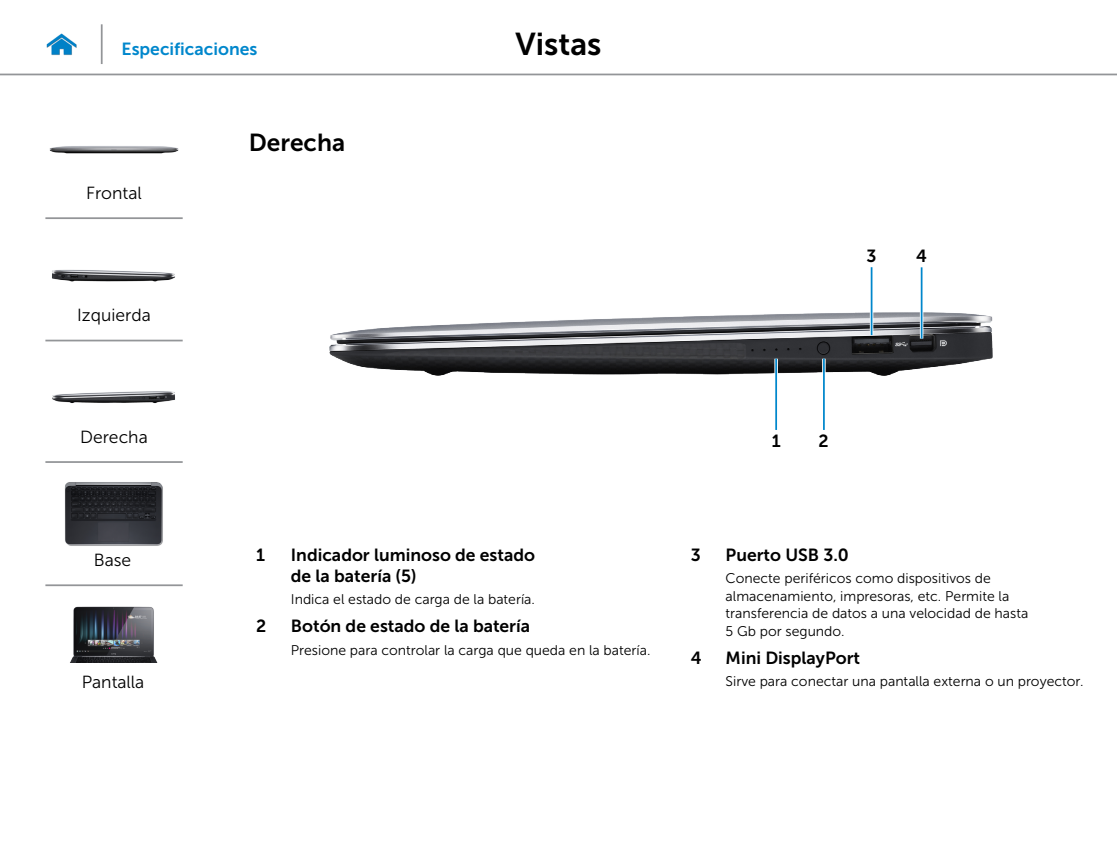
<style>
.page{position:relative;width:1117px;height:844px;background:#fff}
.page>*{position:absolute;margin:0;border:0;box-sizing:border-box;transform-origin:0 0}
.t1{font:31.5px "Museo Sans For Dell 700";color:#000}
.Head2{font:24.5px "Museo Sans For Dell 700";color:#000}
.Callout_Head{font:17.5px/21px "Museo Sans For Dell 700";color:#000}
.t2{font:17.5px "Museo Sans For Dell 300";color:#000}
.t3{font:17.5px "Museo Sans For Dell 700";color:#0087cc}
.Callout-L{font:17.5px "Museo Sans For Dell 700";color:#000}
.Callout_description{font:14px/17.5px "Museo Sans For Dell 300";color:#000}
</style>
<div class="page">
<hr style="left:0;top:74px;width:1116px;height:1px;background:#939598">
<img style="left:46px;top:33px;width:31px;height:23px">
<img style="left:329px;top:312px;width:664px;height:86px">
<svg style="left:869px;top:267px;width:4px;height:68px"></svg>
<hr style="left:870px;top:267px;width:2px;height:68px;background:#0087cc">
<hr style="left:822px;top:358px;width:3px;height:72px;background:#fff">
<hr style="left:822px;top:358px;width:2px;height:72px;background:#0087cc">
<hr style="left:774px;top:358px;width:3px;height:72px;background:#fff">
<hr style="left:775px;top:358px;width:1px;height:72px;background:#0087cc">
<svg style="left:919px;top:267px;width:4px;height:71px"></svg>
<hr style="left:920px;top:267px;width:2px;height:71px;background:#0087cc">
<hr style="left:101px;top:24px;width:2px;height:40px;background:#939598">
<img style="left:49px;top:146px;width:130px;height:8px">
<img style="left:52px;top:269px;width:123px;height:13px">
<img style="left:52px;top:391px;width:123px;height:12px">
<img style="left:64px;top:482px;width:99px;height:64px">
<img style="left:70px;top:606px;width:87px;height:56px">
<hr style="left:45px;top:217px;width:138px;height:2px;background:#939598">
<hr style="left:45px;top:339px;width:138px;height:2px;background:#939598">
<hr style="left:45px;top:461px;width:138px;height:2px;background:#939598">
<hr style="left:45px;top:584px;width:138px;height:2px;background:#939598">
<p class="t3" style="left:122px;top:39px;width:137px">Especificaciones</p>
<h1 class="t1" style="left:515px;top:26px;width:87px">Vistas</h1>
<p class="t2" style="left:86px;top:183px;width:57px">Frontal</p>
<p class="t2" style="left:77px;top:305px;width:75px">Izquierda</p>
<p class="Head2" style="left:249px;top:128px;width:98px">Derecha</p>
<p class="Callout-L" style="left:866px;top:246px;width:12px">3</p>
<p class="Callout-L" style="left:916px;top:246px;width:12px">4</p>
<p class="t2" style="left:80px;top:428px;width:69px">Derecha</p>
<p class="t2" style="left:94px;top:550px;width:39px">Base</p>
<p class="t2" style="left:82px;top:672px;width:64px">Pantalla</p>
<p class="Callout_Head" style="left:256px;top:544px;width:10px">1</p>
<p class="Callout_Head" style="left:291px;top:544px;width:246px">Indicador luminoso de estado de la batería (5)</p>
<p class="Callout_description" style="left:291px;top:590px;width:245px">Indica el estado de carga de la batería.</p>
<p class="Callout_Head" style="left:256px;top:615px;width:12px">2</p>
<p class="Callout_Head" style="left:291px;top:615px;width:241px">Botón de estado de la batería</p>
<p class="Callout_description" style="left:291px;top:641px;width:361px">Presione para controlar la carga que queda en la batería.</p>
<p class="Callout-L" style="left:771px;top:431px;width:10px">1</p>
<p class="Callout-L" style="left:818px;top:431px;width:12px">2</p>
<p class="Callout_Head" style="left:690px;top:544px;width:12px">3</p>
<p class="Callout_Head" style="left:725px;top:544px;width:124px">Puerto USB 3.0</p>
<p class="Callout_description" style="left:725px;top:569px;width:304px">Conecte periféricos como dispositivos de almacenamiento, impresoras, etc. Permite la transferencia de datos a una velocidad de hasta 5 Gb por segundo.</p>
<p class="Callout_Head" style="left:690px;top:647px;width:12px">4</p>
<p class="Callout_Head" style="left:725px;top:647px;width:136px">Mini DisplayPort</p>
<p class="Callout_description" style="left:725px;top:672px;width:359px">Sirve para conectar una pantalla externa o un proyector.</p>
</div>
